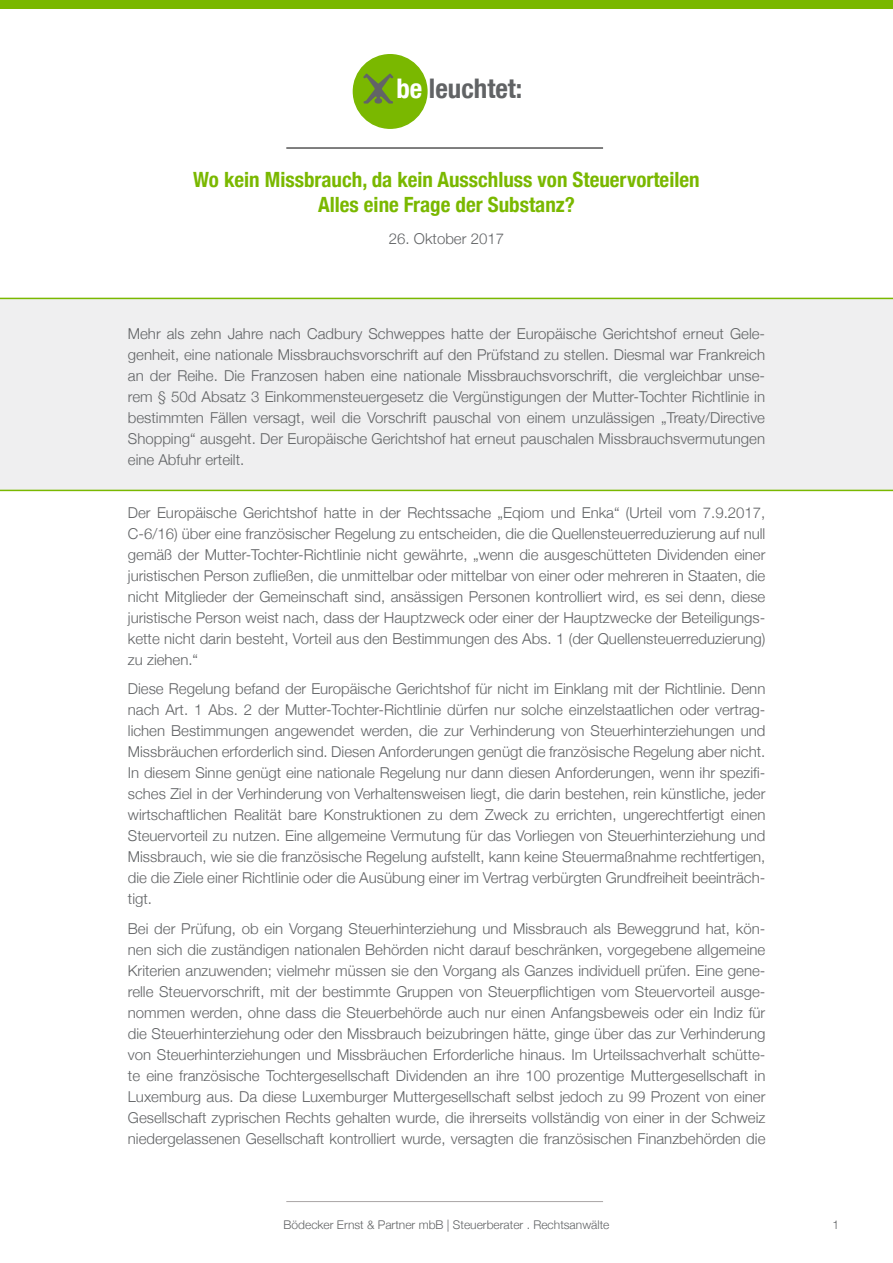
<style>
.page{position:relative;width:893px;height:1263px;background:#fff}
.page>*{position:absolute;margin:0;border:0;box-sizing:border-box;transform-origin:0 0}
.t1{font:700 condensed 27px "Helvetica Neue LT Com";color:#616365}
.t2{font:700 condensed 21px/25.2px "Helvetica Neue";color:#7ab800;text-align:center}
.t3{font:300 15px/21px "Helvetica Neue";color:#616365;text-align:justify}
.t4{font:300 12px "Helvetica Neue";color:#616365}
.s1{color:#fff}
</style>
<div class="page">
<div style="left:0;top:0;width:893px;height:9px;background:#7ab800"></div>
<hr style="left:286px;top:1201px;width:317px;height:1px;background:#a9a5a5">
<div style="left:353px;top:55px;width:74px;height:73px;background:#7ab800;border-radius:50%"></div>
<div style="left:353px;top:54px;width:75px;height:75px;border:2px solid #7ab800;border-radius:50%"></div>
<svg style="left:363px;top:73px;width:30px;height:31px"></svg>
<hr style="left:286px;top:148px;width:317px;height:1px;background:#000">
<div style="left:0;top:298px;width:893px;height:193px;background:#efeff0"></div>
<h1 class="t1" style="left:396px;top:72px;width:127px"><span class="s1">be</span> leuchtet:</h1>
<h2 class="t2" style="left:193px;top:166px;width:508px">Wo kein Missbrauch, da kein Ausschluss von Steuervorteilen<br>Alles eine Frage der Substanz?</h2>
<p class="t3" style="left:389px;top:227px;width:117px">26. Oktober 2017</p>
<p class="t3" style="left:128px;top:322px;width:639px">Mehr als zehn Jahre nach Cadbury Schweppes hatte der Europäische Gerichtshof erneut Gele&shy;genheit, eine nationale Missbrauchsvorschrift auf den Prüfstand zu stellen. Diesmal war Frankreich an der Reihe. Die Franzosen haben eine nationale Missbrauchsvorschrift, die vergleichbar unse&shy;rem § 50d Absatz 3 Einkommensteuergesetz die Vergünstigungen der Mutter-Tochter Richtlinie in bestimmten Fällen versagt, weil die Vorschrift pauschal von einem unzulässigen „Treaty/Directive Shopping“ ausgeht. Der Europäische Gerichtshof hat erneut pauschalen Missbrauchsvermutungen eine Abfuhr erteilt.</p>
<p class="t3" style="left:128px;top:501px;width:639px">Der Europäische Gerichtshof hatte in der Rechtssache „Eqiom und Enka“ (Urteil vom 7.9.2017, C-6/16) über eine französischer Regelung zu entscheiden, die die Quellensteuerreduzierung auf null gemäß der Mutter-Tochter-Richtlinie nicht gewährte, „wenn die ausgeschütteten Dividenden einer juristischen Person zufließen, die unmittelbar oder mittelbar von einer oder mehreren in Staaten, die nicht Mitglieder der Gemeinschaft sind, ansässigen Personen kontrolliert wird, es sei denn, diese juristische Person weist nach, dass der Hauptzweck oder einer der Hauptzwecke der Beteiligungs&shy;kette nicht darin besteht, Vorteil aus den Bestimmungen des Abs. 1 (der Quellensteuerreduzierung) zu ziehen.“</p>
<p class="t3" style="left:128px;top:677px;width:639px">Diese Regelung befand der Europäische Gerichtshof für nicht im Einklang mit der Richtlinie. Denn nach Art. 1 Abs. 2 der Mutter-Tochter-Richtlinie dürfen nur solche einzelstaatlichen oder vertrag&shy;lichen Bestimmungen angewendet werden, die zur Verhinderung von Steuerhinterziehungen und Missbräuchen erforderlich sind. Diesen Anforderungen genügt die französische Regelung aber nicht.<br>In diesem Sinne genügt eine nationale Regelung nur dann diesen Anforderungen, wenn ihr spezifi&shy;sches Ziel in der Verhinderung von Verhaltensweisen liegt, die darin bestehen, rein künstliche, jeder wirtschaftlichen Realität bare Konstruktionen zu dem Zweck zu errichten, ungerechtfertigt einen Steuervorteil zu nutzen. Eine allgemeine Vermutung für das Vorliegen von Steuerhinterziehung und Missbrauch, wie sie die französische Regelung aufstellt, kann keine Steuermaßnahme rechtfertigen, die die Ziele einer Richtlinie oder die Ausübung einer im Vertrag verbürgten Grundfreiheit beeinträch&shy;tigt.</p>
<p class="t3" style="left:128px;top:917px;width:639px">Bei der Prüfung, ob ein Vorgang Steuerhinterziehung und Missbrauch als Beweggrund hat, kön&shy;nen sich die zuständigen nationalen Behörden nicht darauf beschränken, vorgegebene allgemeine Kriterien anzuwenden; vielmehr müssen sie den Vorgang als Ganzes individuell prüfen. Eine gene&shy;relle Steuervorschrift, mit der bestimmte Gruppen von Steuerpflichtigen vom Steuervorteil ausge&shy;nommen werden, ohne dass die Steuerbehörde auch nur einen Anfangsbeweis oder ein Indiz für die Steuerhinterziehung oder den Missbrauch beizubringen hätte, ginge über das zur Verhinderung von Steuerhinterziehungen und Missbräuchen Erforderliche hinaus. Im Urteilssachverhalt schütte&shy;te eine französische Tochtergesellschaft Dividenden an ihre 100 prozentige Muttergesellschaft in Luxemburg aus. Da diese Luxemburger Muttergesellschaft selbst jedoch zu 99 Prozent von einer Gesellschaft zyprischen Rechts gehalten wurde, die ihrerseits vollständig von einer in der Schweiz niedergelassenen Gesellschaft kontrolliert wurde, versagten die französischen Finanzbehörden die</p>
<p class="t4" style="left:284px;top:1215px;width:327px">Bödecker Ernst &amp; Partner mbB | Steuerberater . Rechtsanwälte</p>
<p class="t4" style="left:832px;top:1215px;width:8px">1</p>
</div>
